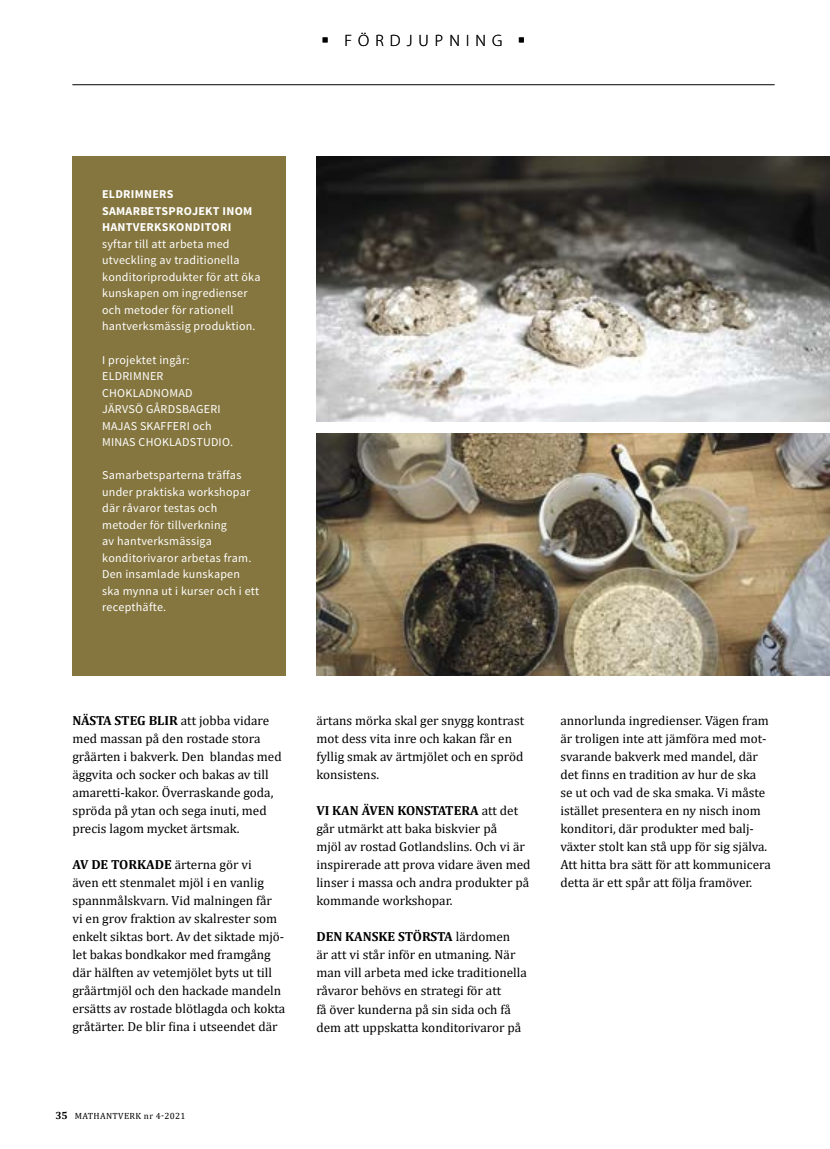
<style>
.page{position:relative;width:830px;height:1149px;background:#fff}
.page>*{position:absolute;margin:0;border:0;box-sizing:border-box;transform-origin:0 0}
.t1{font:300 16.5px "Myriad Pro";letter-spacing:.37em;color:#000}
.t2{font:13.2px/18px "Cambria";color:#000}
.t3{font:12px/16.5px "Source Sans Pro";letter-spacing:.02em;color:#fff}
.t4{font:700 12px/16.5px "Source Sans Pro";letter-spacing:.02em;color:#fff}
.t5{font:9px "Cambria";letter-spacing:.04em;color:#000}
.s1{font-weight:700}
.s2{font-weight:700;font-size:10.5px}
</style>
<div class="page">
<div style="left:72px;top:156px;width:214px;height:519px;background:#85763f"></div>
<hr style="left:72px;top:84px;width:702px;height:1px;background:#000">
<img style="left:316px;top:156px;width:513px;height:265px">
<img style="left:316px;top:433px;width:513px;height:242px">
<p class="t1" style="left:321px;top:32px;width:205px">▪ FÖRDJUPNING ▪</p>
<p class="t4" style="left:102px;top:186px;width:151px">ELDRIMNERS<br>SAMARBETSPROJEKT INOM<br>HANTVERKSKONDITORI</p>
<p class="t3" style="left:102px;top:236px;width:160px">syftar till att arbeta med utveckling av traditionella konditoriprodukter för att öka kunskapen om ingredienser och metoder för rationell hantverksmässig produktion.</p>
<p class="t3" style="left:102px;top:351px;width:132px">I projektet ingår:<br>ELDRIMNER<br>CHOKLADNOMAD<br>JÄRVSÖ GÅRDSBAGERI<br>MAJAS SKAFFERI och<br>MINAS CHOKLADSTUDIO.</p>
<p class="t3" style="left:102px;top:467px;width:158px">Samarbetsparterna träffas under praktiska workshopar där råvaror testas och metoder för tillverkning<br>av hantverksmässiga konditorivaror arbetas fram.<br>Den insamlade kunskapen ska mynna ut i kurser och i ett recepthäfte.</p>
<p class="t2" style="left:72px;top:711px;width:211px"><span class="s1">NÄSTA STEG BLIR</span> att jobba vidare med massan på den rostade stora gråärten i bakverk. Den blandas med äggvita och socker och bakas av till amaretti-kakor. Överraskande goda, spröda på ytan och sega inuti, med precis lagom mycket ärtsmak.</p>
<p class="t2" style="left:72px;top:855px;width:214px"><span class="s1">AV DE TORKADE</span> ärterna gör vi<br>även ett stenmalet mjöl i en vanlig spannmålskvarn. Vid malningen får vi en grov fraktion av skalrester som enkelt siktas bort. Av det siktade mjö&shy;let bakas bondkakor med framgång där hälften av vetemjölet byts ut till gråärtmjöl och den hackade mandeln ersätts av rostade blötlagda och kokta gråtärter. De blir fina i utseendet där</p>
<p class="t5" style="left:55px;top:1110px;width:132px"><span class="s2">35</span> MATHANTVERK nr 4-2021</p>
<p class="t2" style="left:316px;top:711px;width:209px">ärtans mörka skal ger snygg kontrast mot dess vita inre och kakan får en fyllig smak av ärtmjölet och en spröd konsistens.</p>
<p class="t2" style="left:316px;top:801px;width:215px"><span class="s1">VI KAN ÄVEN KONSTATERA</span> att det går utmärkt att baka biskvier på<br>mjöl av rostad Gotlandslins. Och vi är inspirerade att prova vidare även med linser i massa och andra produkter på kommande workshopar.</p>
<p class="t2" style="left:316px;top:927px;width:212px"><span class="s1">DEN KANSKE STÖRSTA</span> lärdomen<br>är att vi står inför en utmaning. När man vill arbeta med icke traditionella råvaror behövs en strategi för att<br>få över kunderna på sin sida och få dem att uppskatta konditorivaror på</p>
<p class="t2" style="left:560px;top:711px;width:212px">annorlunda ingredienser. Vägen fram är troligen inte att jämföra med mot&shy;svarande bakverk med mandel, där det finns en tradition av hur de ska se ut och vad de ska smaka. Vi måste istället presentera en ny nisch inom konditori, där produkter med balj&shy;växter stolt kan stå upp för sig själva.<br>Att hitta bra sätt för att kommunicera detta är ett spår att följa framöver.</p>
</div>
